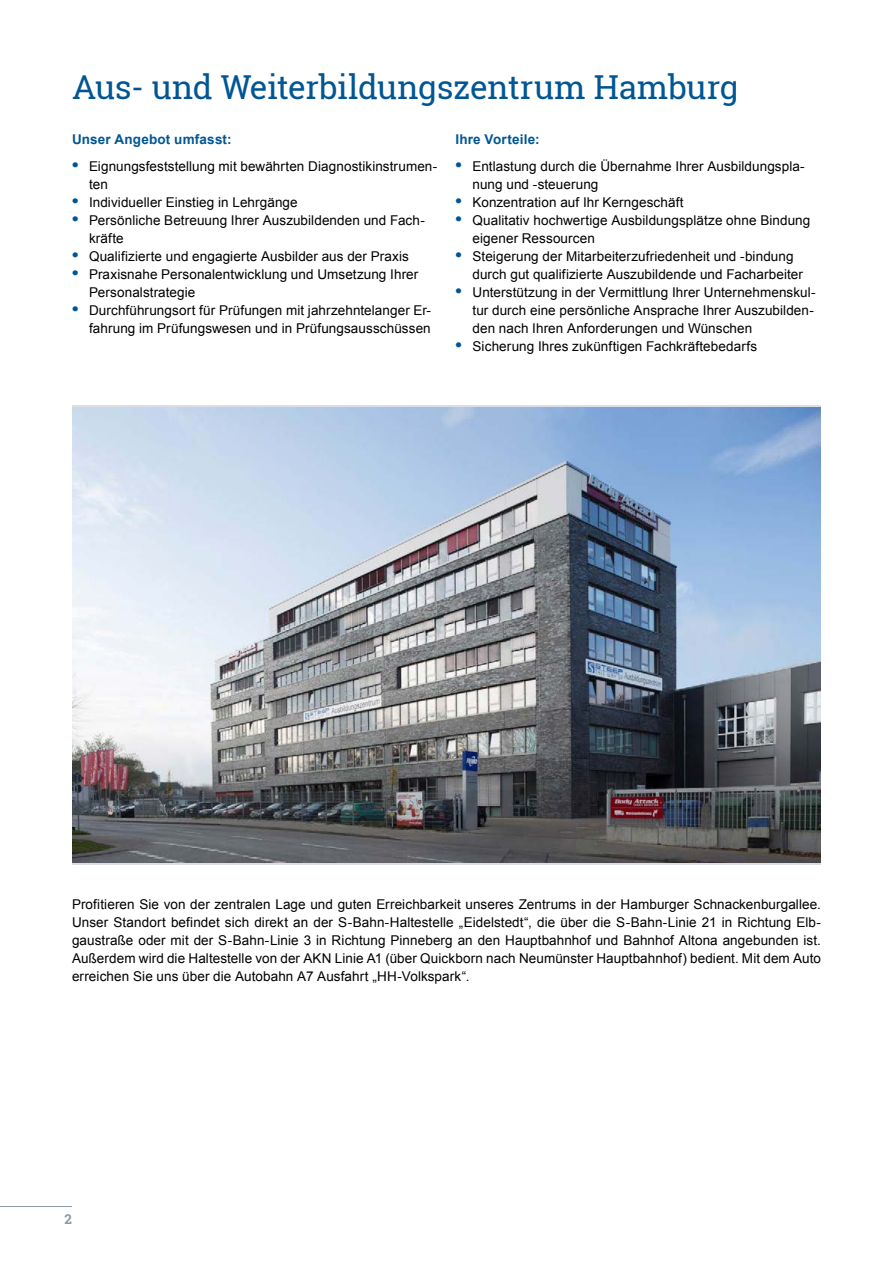
<style>
.page{position:relative;width:893px;height:1263px;background:#fff}
.page>*{position:absolute;margin:0;border:0;box-sizing:border-box;transform-origin:0 0}
.t1{font:33px "Roboto Slab";letter-spacing:-.015em;color:#005694}
.t2{font:13.5px/18px "Arial";letter-spacing:.005em;color:#000}
.t3{font:700 13.5px "Arial";letter-spacing:.015em;color:#005694}
.t4{font:700 13.5px "Roboto Slab";color:#8a9ba7}
.s1{font-weight:700;font-size:18px;color:#005694}
</style>
<div class="page">
<hr style="left:0;top:1206px;width:72px;height:1px;background:#8a9ba7">
<img style="left:72px;top:407px;width:749px;height:455px">
<h1 class="t1" style="left:72px;top:64px;width:668px">Aus- und Weiterbildungszentrum Hamburg</h1>
<p class="t3" style="left:72px;top:130px;width:161px">Unser Angebot umfasst:</p>
<p class="t2" style="left:89px;top:157px;width:350px;text-indent:-17px"><span class="s1">•</span> Eignungsfeststellung mit bewährten Diagnostikinstrumen&shy;ten</p>
<p class="t2" style="left:72px;top:193px;width:227px"><span class="s1">•</span> Individueller Einstieg in Lehrgänge</p>
<p class="t2" style="left:89px;top:211px;width:337px;text-indent:-17px"><span class="s1">•</span> Persönliche Betreuung Ihrer Auszubildenden und Fach&shy;kräfte</p>
<p class="t2" style="left:72px;top:247px;width:338px"><span class="s1">•</span> Qualifizierte und engagierte Ausbilder aus der Praxis</p>
<p class="t2" style="left:89px;top:265px;width:331px;text-indent:-17px"><span class="s1">•</span> Praxisnahe Personalentwicklung und Umsetzung Ihrer<br>Personalstrategie</p>
<p class="t2" style="left:72px;top:301px;width:361px;text-align:right"><span class="s1">•</span> Durchführungsort für Prüfungen mit jahrzehntelanger Er&shy;fahrung im Prüfungswesen und in Prüfungsausschüssen</p>
<p class="t3" style="left:455px;top:130px;width:86px">Ihre Vorteile:</p>
<p class="t2" style="left:472px;top:157px;width:334px;text-indent:-17px"><span class="s1">•</span> Entlastung durch die Übernahme Ihrer Ausbildungspla&shy;nung und -steuerung</p>
<p class="t2" style="left:455px;top:193px;width:230px"><span class="s1">•</span> Konzentration auf Ihr Kerngeschäft</p>
<p class="t2" style="left:472px;top:211px;width:339px;text-indent:-17px"><span class="s1">•</span> Qualitativ hochwertige Ausbildungsplätze ohne Bindung eigener Ressourcen</p>
<p class="t2" style="left:472px;top:247px;width:332px;text-indent:-17px"><span class="s1">•</span> Steigerung der Mitarbeiterzufriedenheit und -bindung durch gut qualifizierte Auszubildende und Facharbeiter</p>
<p class="t2" style="left:472px;top:283px;width:345px;text-indent:-17px"><span class="s1">•</span> Unterstützung in der Vermittlung Ihrer Unternehmenskul&shy;tur durch eine persönliche Ansprache Ihrer Auszubilden&shy;den nach Ihren Anforderungen und Wünschen</p>
<p class="t2" style="left:455px;top:337px;width:303px"><span class="s1">•</span> Sicherung Ihres zukünftigen Fachkräftebedarfs</p>
<p class="t2" style="left:72px;top:895px;width:750px;text-align:justify">Profitieren Sie von der zentralen Lage und guten Erreichbarkeit unseres Zentrums in der Hamburger Schnackenburgallee.<br>Unser Standort befindet sich direkt an der S-Bahn-Haltestelle „Eidelstedt“, die über die S-Bahn-Linie 21 in Richtung Elb&shy;gaustraße oder mit der S-Bahn-Linie 3 in Richtung Pinneberg an den Hauptbahnhof und Bahnhof Altona angebunden ist.<br>Außerdem wird die Haltestelle von der AKN Linie A1 (über Quickborn nach Neumünster Hauptbahnhof) bedient. Mit dem Auto erreichen Sie uns über die Autobahn A7 Ausfahrt „HH-Volkspark“.</p>
<p class="t4" style="left:65px;top:1209px;width:9px">2</p>
</div>
